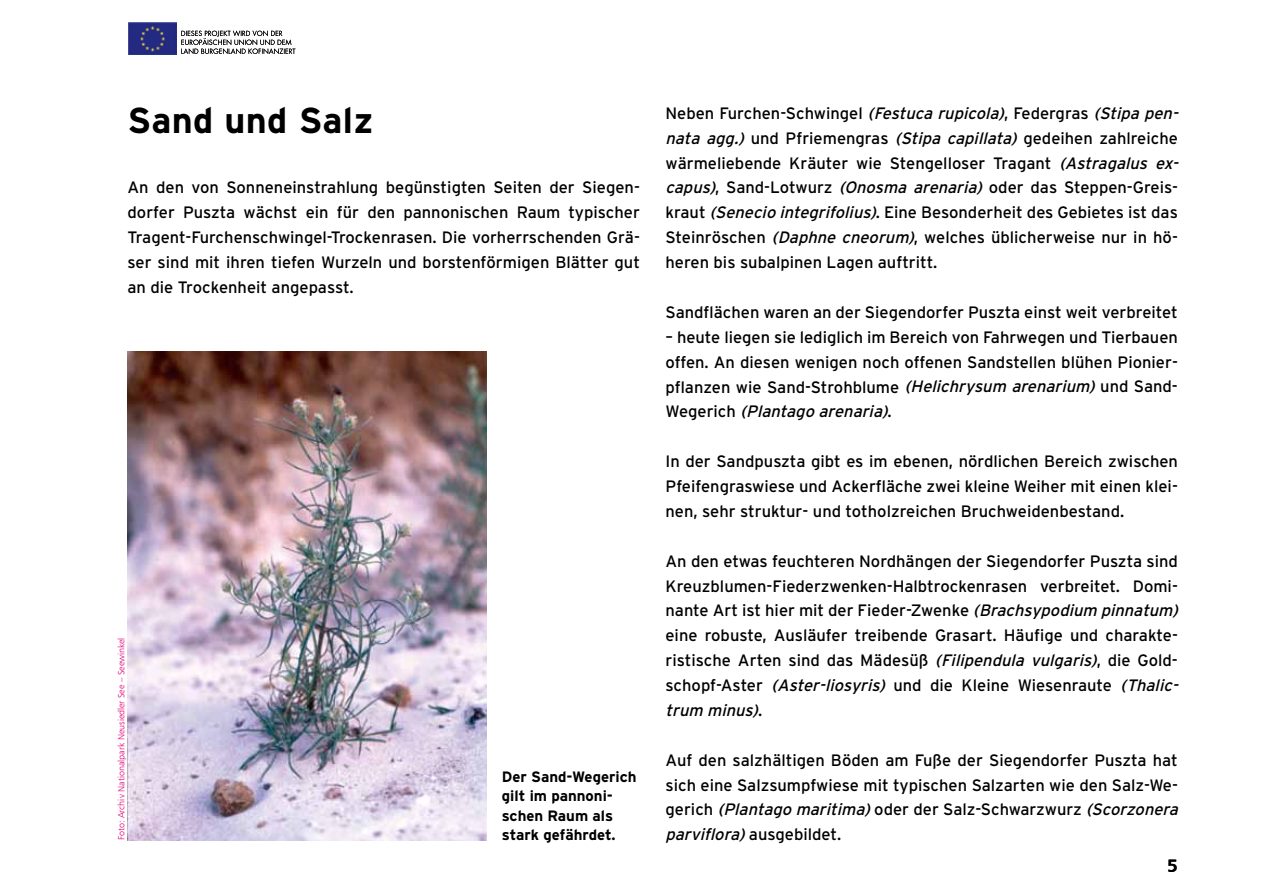
<style>
.page{position:relative;width:1263px;height:893px;background:#fff}
.page>*{position:absolute;margin:0;border:0;box-sizing:border-box;transform-origin:0 0}
.t1{font:700 36px "Interstate";letter-spacing:.01em;color:#000}
.t2{font:18px "Humanist 777 BT Bold B";color:#000}
.t3{font:16.5px/24.9px "Interstate";color:#000;text-align:justify}
.t4{font:700 15px/19.5px "Interstate";color:#000}
.t5{font:9px "Humanist 777 BT Light B";color:#e20079}
.s1{font-style:italic}
</style>
<div class="page">
<img style="left:129px;top:22px;width:47px;height:32px">
<svg style="left:181px;top:30px;width:114px;height:24px"></svg>
<img style="left:128px;top:351px;width:359px;height:489px">
<h1 class="t1" style="left:128px;top:100px;width:247px">Sand und Salz</h1>
<p class="t3" style="left:128px;top:175px;width:514px">An den von Sonneneinstrahlung begünstigten Seiten der Siegen&shy;dorfer Puszta wächst ein für den pannonischen Raum typischer Tragent-Furchenschwingel-Trockenrasen. Die vorherrschenden Grä&shy;ser sind mit ihren tiefen Wurzeln und borstenförmigen Blätter gut an die Trockenheit angepasst.</p>
<p class="t5" style="left:116px;top:840px;width:204px;rotate:-90deg">Foto: Archiv Nationalpark Neusiedler See – Seewinkel</p>
<p class="t4" style="left:502px;top:767px;width:136px">Der Sand-Wegerich gilt im pannoni&shy;schen Raum als stark gefährdet.</p>
<p class="t3" style="left:665px;top:100px;width:518px;text-align:left">Neben Furchen-Schwingel <span class="s1">(Festuca rupicola)</span>, Federgras <span class="s1">(Stipa pen&shy;nata agg.)</span> und Pfriemengras <span class="s1">(Stipa capillata)</span> gedeihen zahlreiche wärmeliebende Kräuter wie Stengelloser Tragant <span class="s1">(Astragalus ex&shy;capus)</span>, Sand-Lotwurz <span class="s1">(Onosma arenaria)</span> oder das Steppen-Greis&shy;kraut <span class="s1">(Senecio integrifolius)</span>. Eine Besonderheit des Gebietes ist das Steinröschen <span class="s1">(Daphne cneorum)</span>, welches üblicherweise nur in hö&shy;heren bis subalpinen Lagen auftritt.</p>
<p class="t3" style="left:665px;top:299px;width:514px">Sandflächen waren an der Siegendorfer Puszta einst weit verbreitet</p>
<p class="t3" style="left:665px;top:324px;width:514px">– heute liegen sie lediglich im Bereich von Fahrwegen und Tierbauen offen. An diesen wenigen noch offenen Sandstellen blühen Pionier&shy;pflanzen wie Sand-Strohblume <span class="s1">(Helichrysum arenarium)</span> und Sand-W e g e r i c h <span class="s1">(Plantago arenaria)</span>.</p>
<p class="t3" style="left:665px;top:449px;width:514px">In der Sandpuszta gibt es im ebenen, nördlichen Bereich zwischen Pfeifengraswiese und Ackerfläche zwei kleine Weiher mit einen klei&shy;nen, sehr struktur- und totholzreichen Bruchweidenbestand.</p>
<p class="t3" style="left:665px;top:548px;width:518px;text-align:left">An den etwas feuchteren Nordhängen der Siegendorfer Puszta sind Kreuzblumen-Fiederzwenken-Halbtrockenrasen verbreitet. Domi&shy;nante Art ist hier mit der Fieder-Zwenke <span class="s1">(Brachsypodium pinnatum) </span>eine robuste, Ausläufer treibende Grasart. Häufige und charakte&shy;ristische Arten sind das Mädesüß <span class="s1">(Filipendula vulgaris)</span>, die Gold&shy;schopf-Aster <span class="s1">(Aster-liosyris)</span> und die Kleine Wiesenraute <span class="s1">(Thalic&shy;trum minus)</span>.</p>
<p class="t3" style="left:665px;top:747px;width:518px;text-align:left">Auf den salzhältigen Böden am Fuße der Siegendorfer Puszta hat sich eine Salzsumpfwiese mit typischen Salzarten wie den Salz-We&shy;g e r i c h <span class="s1">(Plantago maritima)</span>o d e r d e r S a l z - S c h w a r z w u r z <span class="s1">(Scorzonera parviflora)</span>ausgebildet.</p>
<p class="t2" style="left:1167px;top:854px;width:12px">5</p>
</div>
